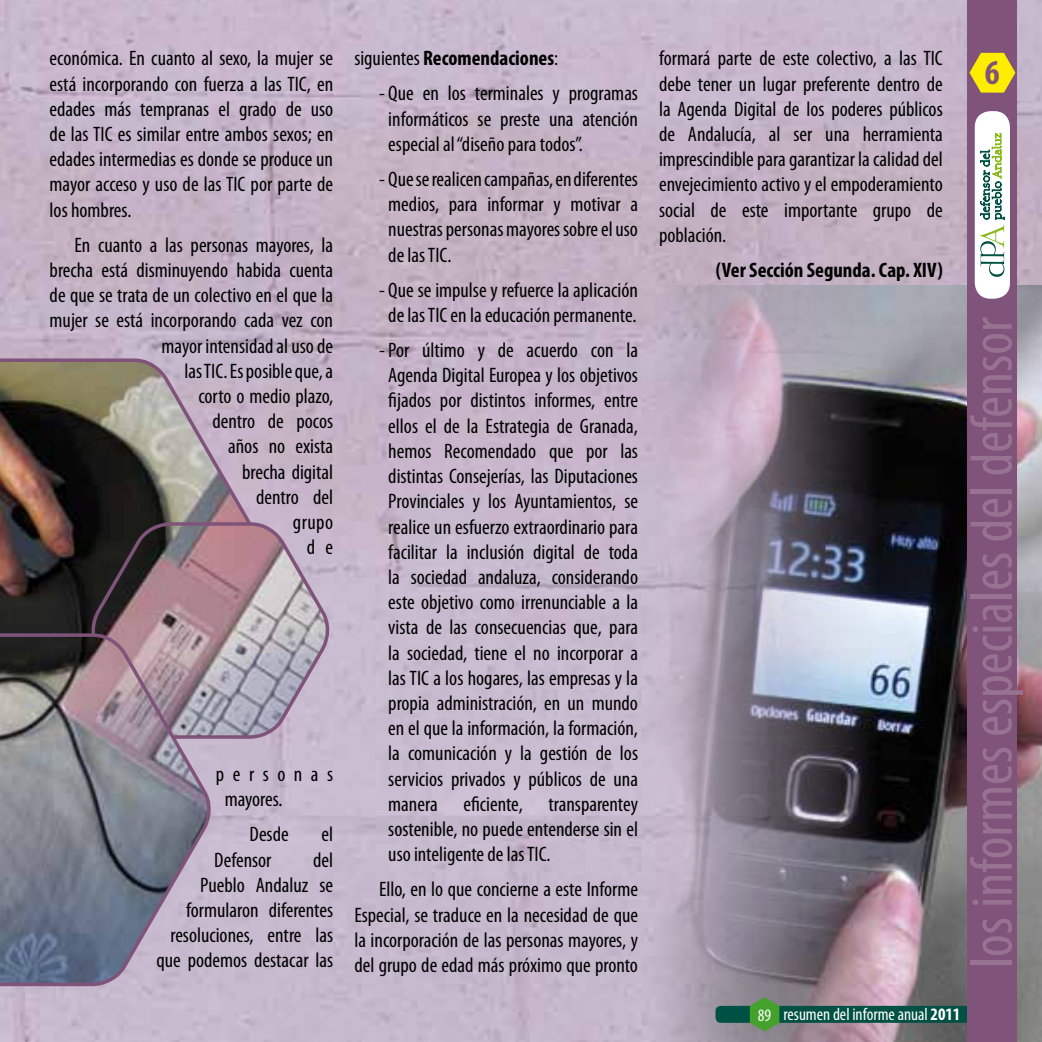
<style>
.page{position:relative;width:1042px;height:1042px;background:#fff}
.page>*{position:absolute;margin:0;border:0;box-sizing:border-box;transform-origin:0 0}
.t1{font:condensed 59.5px "Myriad Pro";color:#977391}
.t2{font:700 condensed 35px "Myriad Pro";color:#7f537a}
.t3{font:condensed 21px/25.2px "Myriad Pro";color:#000;text-align:justify}
.t4{font:700 condensed 21px "Myriad Pro";color:#000}
.t5{font:condensed 21px/25.2px "Myriad Pro";letter-spacing:.405em;color:#000}
.t6{font:condensed 17.5px "Myriad Pro";color:#fff}
.s1{font-weight:400}
.s2{font-weight:700}
</style>
<div class="page">
<img style="left:0;top:357px;width:260px;height:274px">
<svg style="left:87px;top:520px;width:193px;height:220px"></svg>
<svg style="left:0;top:631px;width:215px;height:357px"></svg>
<img style="left:280px;top:286px;width:762px;height:756px">
<div style="left:715px;top:1006px;width:277px;height:17px;background:#005143;border-radius:5px"></div>
<div style="left:967px;top:0;width:50px;height:1042px;background:#7f537a"></div>
<svg style="left:750px;top:997px;width:29px;height:34px"></svg>
<div style="left:975px;top:111px;width:35px;height:188px;background:#fff;border-radius:16px"></div>
<svg style="left:980px;top:133px;width:24px;height:144px"></svg>
<svg style="left:969px;top:53px;width:46px;height:40px"></svg>
<p class="t3" style="left:50px;top:46px;width:285px">económica. En cuanto al sexo, la mujer se está incorporando con fuerza a las TIC, en edades más tempranas el grado de uso de las TIC es similar entre ambos sexos; en edades intermedias es donde se produce un mayor acceso y uso de las TIC por parte de los hombres.</p>
<p class="t3" style="left:50px;top:232px;width:285px;text-align:right">En cuanto a las personas mayores, la brecha está disminuyendo habida cuenta de que se trata de un colectivo en el que la mujer se está incorporando cada vez con mayor intensidad al uso de<br>las TIC. Es posible que, a<br>corto o medio plazo,<br>dentro de pocos<br>años no exista<br>brecha digital<br>dentro del<br>grupo<br>d e</p>
<p class="t5" style="left:225px;top:761px;width:110px;text-indent:-9px">personas mayores.</p>
<p class="t3" style="left:249px;top:821px;width:41px">Desde</p>
<p class="t3" style="left:322px;top:821px;width:13px">el</p>
<p class="t3" style="left:214px;top:847px;width:59px">Defensor</p>
<p class="t3" style="left:156px;top:847px;width:178px;text-align:right">del<br>Pueblo Andaluz se formularon diferentes resoluciones, entre las que podemos destacar las</p>
<p class="t4" style="left:354px;top:45px;width:205px"><span class="s1">siguientes</span> Recomendaciones<span class="s1">:</span></p>
<p class="t3" style="left:388px;top:81px;width:251px;text-indent:-9px">- Que en los terminales y programas informáticos se preste una atención especial al “diseño para todos”.</p>
<p class="t3" style="left:388px;top:166px;width:251px;text-indent:-9px">- Que se realicen campañas, en diferentes medios, para informar y motivar a nuestras personas mayores sobre el uso de las TIC.</p>
<p class="t3" style="left:379px;top:277px;width:260px;text-align:center">- Que se impulse y refuerce la aplicación de las TIC en la educación permanente.</p>
<p class="t3" style="left:388px;top:337px;width:251px;text-indent:-9px">- Por último y de acuerdo con la Agenda Digital Europea y los objetivos fijados por distintos informes, entre ellos el de la Estrategia de Granada, hemos Recomendado que por las distintas Consejerías, las Diputaciones Provinciales y los Ayuntamientos, se realice un esfuerzo extraordinario para facilitar la inclusión digital de toda la sociedad andaluza, considerando este objetivo como irrenunciable a la vista de las consecuencias que, para la sociedad, tiene el no incorporar a las TIC a los hogares, las empresas y la propia administración, en un mundo en el que la información, la formación, la comunicación y la gestión de los servicios privados y públicos de una manera eficiente, transparentey sostenible, no puede entenderse sin el uso inteligente de las TIC.</p>
<p class="t3" style="left:354px;top:876px;width:285px;text-indent:25px">Ello, en lo que concierne a este Informe Especial, se traduce en la necesidad de que la incorporación de las personas mayores, y del grupo de edad más próximo que pronto</p>
<p class="t3" style="left:659px;top:46px;width:285px">formará parte de este colectivo, a las TIC debe tener un lugar preferente dentro de la Agenda Digital de los poderes públicos de Andalucía, al ser una herramienta imprescindible para garantizar la calidad del envejecimiento activo y el empoderamiento social de este importante grupo de población.</p>
<p class="t4" style="left:716px;top:257px;width:229px">(Ver Sección Segunda. Cap. XIV)</p>
<h2 class="t2" style="left:985px;top:51px;width:16px">6</h2>
<h1 class="t1" style="left:956px;top:968px;width:653px;rotate:-90deg">los informes especiales del defensor</h1>
<p class="t6" style="left:758px;top:1004px;width:204px">89 resumen del informe anual <span class="s2">2011</span></p>
</div>
